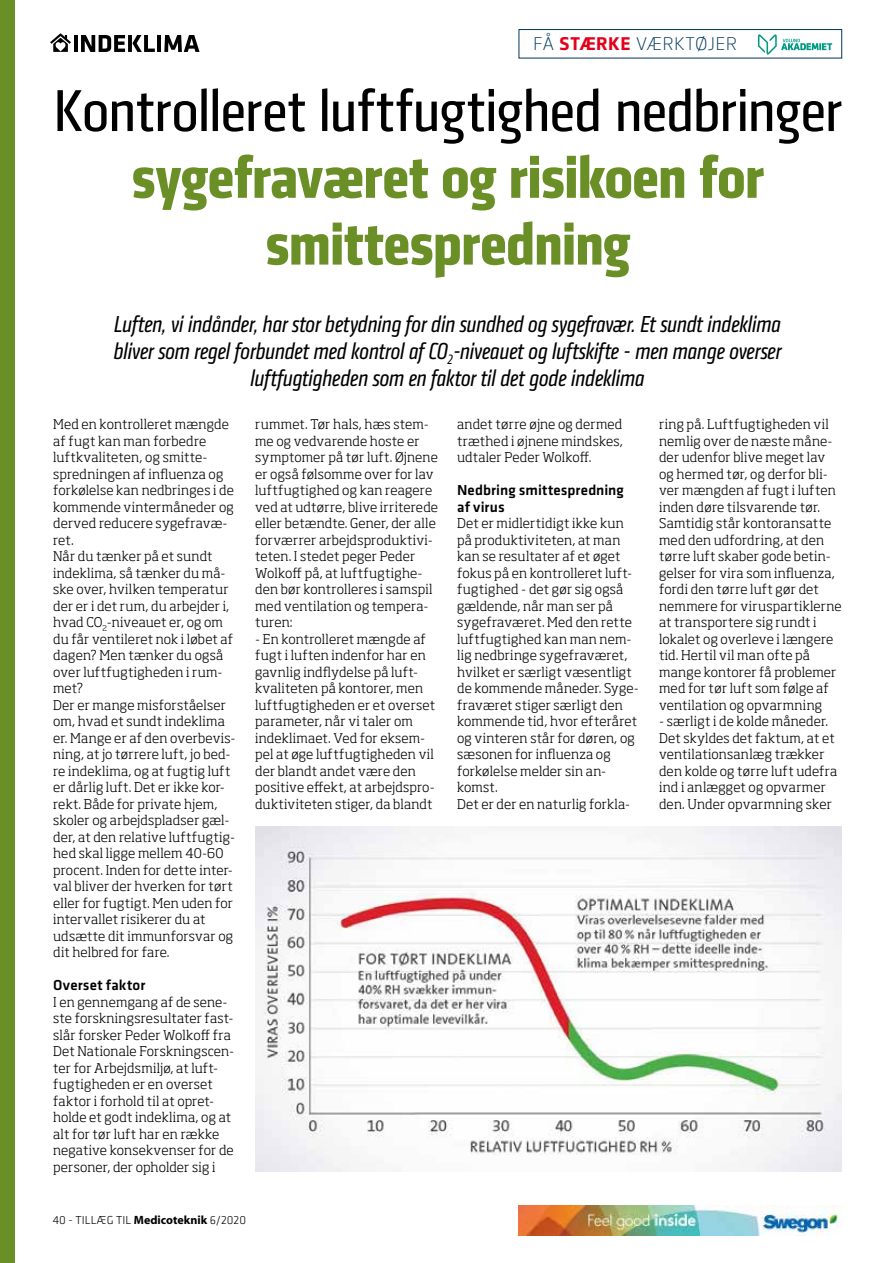
<style>
.page{position:relative;width:893px;height:1263px;background:#fff}
.page>*{position:absolute;margin:0;border:0;box-sizing:border-box;transform-origin:0 0}
.t1{font:700 condensed 61.35px/66.8px "Klavika";letter-spacing:-.005em;color:#6a8f26;text-align:center;scale:1.1 1}
.t2{font:condensed 61.35px "Klavika";letter-spacing:-.005em;color:#000;scale:1.1 1}
.t3{font:italic condensed 24px/27px "Klavika";color:#000;text-align:center}
.t4{font:300 18.3px "Facto";letter-spacing:-.005em;color:#00365d}
.t5{font:500 15px/16.5px "Klavika";letter-spacing:.005em;color:#000}
.t6{font:300 13.2px/16.5px "Soho Pro";letter-spacing:.015em;color:#000}
.t7{font:300 12px "Klavika";color:#000}
.s1{font-weight:700;color:#e3001b}
.s2{font-family:"Myriad";font-weight:700}
</style>
<div class="page">
<div style="left:0;top:0;width:15px;height:1263px;background:#6a8f26"></div>
<svg style="left:50px;top:33px;width:21px;height:19px"></svg>
<hr style="left:74px;top:35px;width:4px;height:17px;background:#000">
<svg style="left:81px;top:35px;width:74px;height:17px"></svg>
<hr style="left:157px;top:35px;width:4px;height:17px;background:#000">
<svg style="left:164px;top:35px;width:36px;height:17px"></svg>
<svg style="left:758px;top:34px;width:74px;height:21px"></svg>
<div style="left:519px;top:29px;width:323px;height:29px;border:1px solid #00365d"></div>
<img style="left:519px;top:1205px;width:323px;height:30px">
<img style="left:255px;top:827px;width:587px;height:344px">
<h3 class="t4" style="left:533px;top:31px;width:205px">FÅ <span class="s1">STÆRKE</span> VÆRKTØJER</h3>
<h1 class="t2" style="left:53px;top:75px;width:718px">Kontrolleret luftfugtighed nedbringer</h1>
<h1 class="t1" style="left:132px;top:144px;width:576px">sygefraværet og risikoen for smittespredning</h1>
<h2 class="t3" style="left:114px;top:311px;width:669px">Luften, vi indånder, har stor betydning for din sundhed og sygefravær. Et sundt indeklima bliver som regel forbundet med kontrol af CO<sub>2</sub>-niveauet og luftskifte - men mange overser luftfugtigheden som en faktor til det gode indeklima</h2>
<p class="t6" style="left:255px;top:415px;width:184px">rummet. Tør hals, hæs stem&shy;me og vedvarende hoste er symptomer på tør luft. Øjnene er også følsomme over for lav luftfugtighed og kan reagere ved at udtørre, blive irriterede eller betændte. Gener, der alle forværrer arbejdsproduktivi&shy;teten. I stedet peger Peder<br>Wolkoff på, at luftfugtighe&shy;den bør kontrolleres i samspil med ventilation og tempera&shy;turen:</p>
<p class="t6" style="left:255px;top:629px;width:181px">- En kontrolleret mængde af fugt i luften indenfor har en gavnlig indflydelse på luft&shy;kvaliteten på kontorer, men luftfugtigheden er et overset parameter, når vi taler om indeklimaet. Ved for eksem&shy;pel at øge luftfugtigheden vil der blandt andet være den positive effekt, at arbejdspro&shy;duktiviteten stiger, da blandt</p>
<p class="t6" style="left:659px;top:415px;width:184px">ring på. Luftfugtigheden vil nemlig over de næste måne&shy;der udenfor blive meget lav og hermed tør, og derfor bli&shy;ver mængden af fugt i luften inden døre tilsvarende tør.<br>Samtidig står kontoransatte med den udfordring, at den tørre luft skaber gode betin&shy;gelser for vira som influenza, fordi den tørre luft gør det nemmere for viruspartiklerne at transportere sig rundt i lokalet og overleve i længere tid. Hertil vil man ofte på mange kontorer få problemer med for tør luft som følge af ventilation og opvarmning</p>
<p class="t6" style="left:659px;top:712px;width:180px">- særligt i de kolde måneder.<br>Det skyldes det faktum, at et ventilationsanlæg trækker den kolde og tørre luft udefra ind i anlægget og opvarmer den. Under opvarmning sker</p>
<p class="t6" style="left:53px;top:415px;width:184px">Med en kontrolleret mængde af fugt kan man forbedre luftkvaliteten, og smitte&shy;spredningen af influenza og forkølelse kan nedbringes i de kommende vintermåneder og derved reducere sygefravæ&shy;ret.<br>Når du tænker på et sundt indeklima, så tænker du må&shy;ske over, hvilken temperatur der er i det rum, du arbejder i, hvad CO<sub>2</sub>-niveauet er, og om du får ventileret nok i løbet af dagen? Men tænker du også over luftfugtigheden i rum&shy;met?<br>Der er mange misforståelser om, hvad et sundt indeklima er. Mange er af den overbevis&shy;ning, at jo tørrere luft, jo bed&shy;re indeklima, og at fugtig luft er dårlig luft. Det er ikke kor&shy;rekt. Både for private hjem, skoler og arbejdspladser gæl&shy;der, at den relative luftfugtig&shy;hed skal ligge mellem 40-60 procent. Inden for dette inter&shy;val bliver der hverken for tørt eller for fugtigt. Men uden for intervallet risikerer du at udsætte dit immunforsvar og dit helbred for fare.</p>
<p class="t5" style="left:53px;top:976px;width:94px">Overset faktor</p>
<p class="t6" style="left:53px;top:992px;width:183px">I en gennemgang af de sene&shy;ste forskningsresultater fast&shy;slår forsker Peder Wolkoff fra<br>Det Nationale Forskningscen&shy;ter for Arbejdsmiljø, at luft&shy;fugtigheden er en overset faktor i forhold til at opret&shy;holde et godt indeklima, og at alt for tør luft har en række negative konsekvenser for de personer, der opholder sig i</p>
<p class="t6" style="left:457px;top:415px;width:167px;text-align:justify">andet tørre øjne og dermed træthed i øjnene mindskes, udtaler Peder Wolkoff.</p>
<p class="t5" style="left:457px;top:481px;width:168px">Nedbring smittespredning af virus</p>
<p class="t6" style="left:457px;top:514px;width:183px">Det er midlertidigt ikke kun på produktiviteten, at man kan se resultater af et øget fokus på en kontrolleret luft&shy;fugtighed - det gør sig også gældende, når man ser på sygefraværet. Med den rette luftfugtighed kan man nem&shy;lig nedbringe sygefraværet, hvilket er særligt væsentligt de kommende måneder. Syge&shy;fraværet stiger særligt den kommende tid, hvor efteråret og vinteren står for døren, og sæsonen for influenza og forkølelse melder sin an&shy;komst.<br>Det er der en naturlig forkla-</p>
<p class="t7" style="left:53px;top:1213px;width:195px">40 - TILLÆG TIL <span class="s2">Medicoteknik</span> 6/2020</p>
</div>
